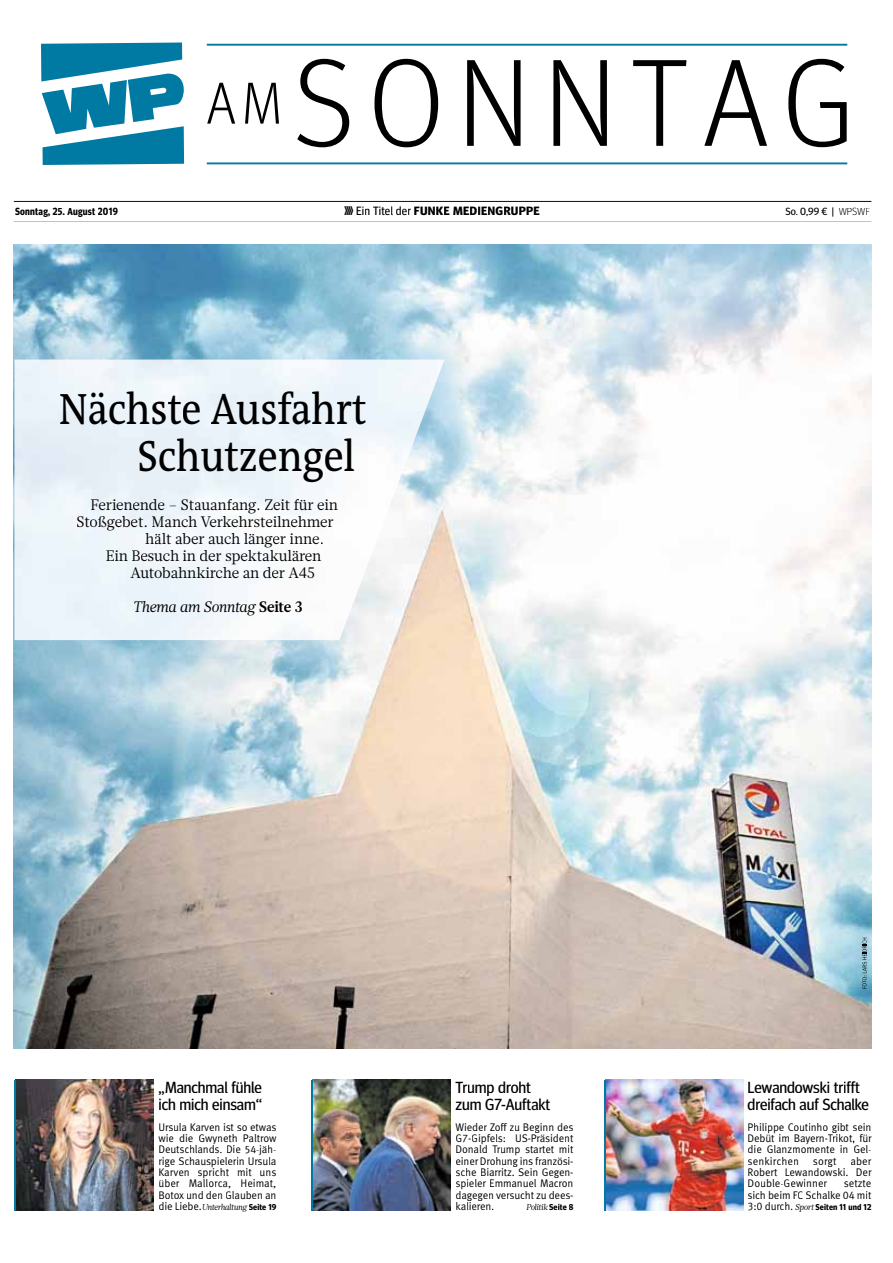
<style>
.page{position:relative;width:893px;height:1263px;background:#fff}
.page>*{position:absolute;margin:0;border:0;box-sizing:border-box;transform-origin:0 0}
.t1{font:300 122.85px "Meta Head OT";letter-spacing:.125em;color:#000}
.t2{font:44.25px/47.2px "The Antiqua B Tab W5 Plain OV BSPDYE";letter-spacing:-.01em;color:#000;text-align:right;scale:.91 1}
.t3{font:16.05px/17.2px "Meta Headline Pro OV BSPDYA";letter-spacing:-.005em;color:#000}
.t4{font:15.15px "Glosa Text";letter-spacing:-.005em;color:#000}
.t5{font:italic 15.15px "Glosa Text";letter-spacing:-.015em;color:#000}
.t6{font:700 12px "Meta Head OT";letter-spacing:.015em;color:#000;scale:1.08 1}
.t7{font:11.1px/11.4px "Meta Tab Pro Norm";letter-spacing:-.015em;color:#000;text-align:justify;scale:.96 1}
.t8{font:700 10.35px "Meta Head OT";letter-spacing:.025em;color:#000;scale:.9 1}
.t9{font:10.35px "Meta Head OT";color:#000}
.t10{font:italic 8.55px "Glosa Text";letter-spacing:-.025em;color:#000;scale:.96 1}
.t11{font:8.55px "Meta Headline Pro Bold OV BSPDYD";letter-spacing:.01em;color:#000}
.s1{font-family:"WMG Pi";font-weight:400;font-size:9.45px}
.s2{font-weight:400}
.s3{font-weight:300}
.s4{font-family:"Glosa Text Bold OV BSPDYG";font-style:normal}
.s5{font-family:"Meta Tab Pro Norm";font-style:normal;font-size:11.1px}
.s6{font-family:"Meta Headline Pro Bold OV BSPDYD";font-style:normal}
.s7{font-family:"Meta Tab Pro Norm";font-size:11.1px}
.s8{font-family:"Glosa Text";font-style:italic}
</style>
<div class="page">
<img style="left:16px;top:1080px;width:137px;height:130px">
<hr style="left:14px;top:1080px;width:2px;height:130px;background:#007aa3">
<img style="left:313px;top:1080px;width:137px;height:130px">
<hr style="left:311px;top:1080px;width:2px;height:130px;background:#007aa3">
<img style="left:606px;top:1080px;width:138px;height:130px">
<hr style="left:604px;top:1080px;width:2px;height:130px;background:#007aa3">
<img style="left:14px;top:245px;width:857px;height:804px">
<svg style="left:862px;top:938px;width:4px;height:51px"></svg>
<img style="left:14px;top:359px;width:430px;height:281px">
<hr style="left:207px;top:162px;width:640px;height:2px;background:#007aa3">
<hr style="left:207px;top:44px;width:640px;height:2px;background:#007aa3">
<hr style="left:14px;top:222px;width:857px;height:1px;background:#000">
<hr style="left:14px;top:201px;width:857px;height:1px;background:#000">
<h1 class="t1" style="left:207px;top:32px;width:649px"><sup>AM</sup>SONNTAG</h1>
<p class="t8" style="left:15px;top:206px;width:116px">Sonntag, 25. August 2019</p>
<p class="t6" style="left:344px;top:204px;width:182px"><span class="s1">3</span> <span class="s2">Ein Titel der</span> FUNKE MEDIENGRUPPE</p>
<p class="t9" style="left:785px;top:206px;width:86px">So. 0,99 € | <span class="s3">WPSWF</span></p>
<h2 class="t2" style="left:59px;top:386px;width:340px">Nächste Ausfahrt<br>Schutzengel</h2>
<h3 class="t4" style="left:91px;top:495px;width:249px">Ferienende – Stauanfang. Zeit für ein</h3>
<h3 class="t4" style="left:76px;top:512px;width:259px">Stoßgebet. Manch Verkehrsteilnehmer</h3>
<h3 class="t4" style="left:145px;top:529px;width:180px">hält aber auch länger inne.</h3>
<h3 class="t4" style="left:106px;top:546px;width:217px">Ein Besuch in der spektakulären</h3>
<h3 class="t4" style="left:131px;top:563px;width:186px">Autobahnkirche an der A45</h3>
<h3 class="t5" style="left:133px;top:597px;width:171px">Thema am Sonntag <span class="s4">Seite 3</span></h3>
<h3 class="t3" style="left:159px;top:1077px;width:105px">„Manchmal fühle ich mich einsam“</h3>
<p class="t7" style="left:159px;top:1120px;width:124px">Ursula Karven ist so etwas wie die Gwyneth Paltrow Deutschlands. Die 54-jäh&shy;rige Schauspielerin Ursula Karven spricht mit uns über Mallorca, Heimat, Botox und den Glauben an</p>
<p class="t10" style="left:159px;top:1201px;width:124px"><span class="s5">die Liebe.</span>Unterhaltung <span class="s6">Seite 19</span></p>
<h3 class="t3" style="left:456px;top:1077px;width:96px">Trump droht zum G7-Auftakt</h3>
<p class="t7" style="left:456px;top:1120px;width:124px">Wieder Zoff zu Beginn des G7-Gipfels: US-Präsident Donald Trump startet mit einer Drohung ins französi&shy;sche Biarritz. Sein Gegen&shy;spieler Emmanuel Macron dagegen versucht zu dees&shy;kalieren.</p>
<p class="t10" style="left:526px;top:1201px;width:51px">Politik <span class="s6">Seite 8</span></p>
<h3 class="t3" style="left:748px;top:1077px;width:123px">Lewandowski trifft dreifach auf Schalke</h3>
<p class="t7" style="left:748px;top:1120px;width:131px">Philippe Coutinho gibt sein Debüt im Bayern-Trikot, für die Glanzmomente in Gel&shy;senkirchen sorgt aber Robert Lewandowski. Der Double-Gewinner</p>
<p class="t7" style="left:748px;top:1177px;width:131px;text-align:right">setzte<br>sich beim FC Schalke 04 mit</p>
<p class="t11" style="left:748px;top:1200px;width:125px"><span class="s7">3:0 durch.</span> <span class="s8">Sport</span> Seiten 11 und 12</p>
</div>
